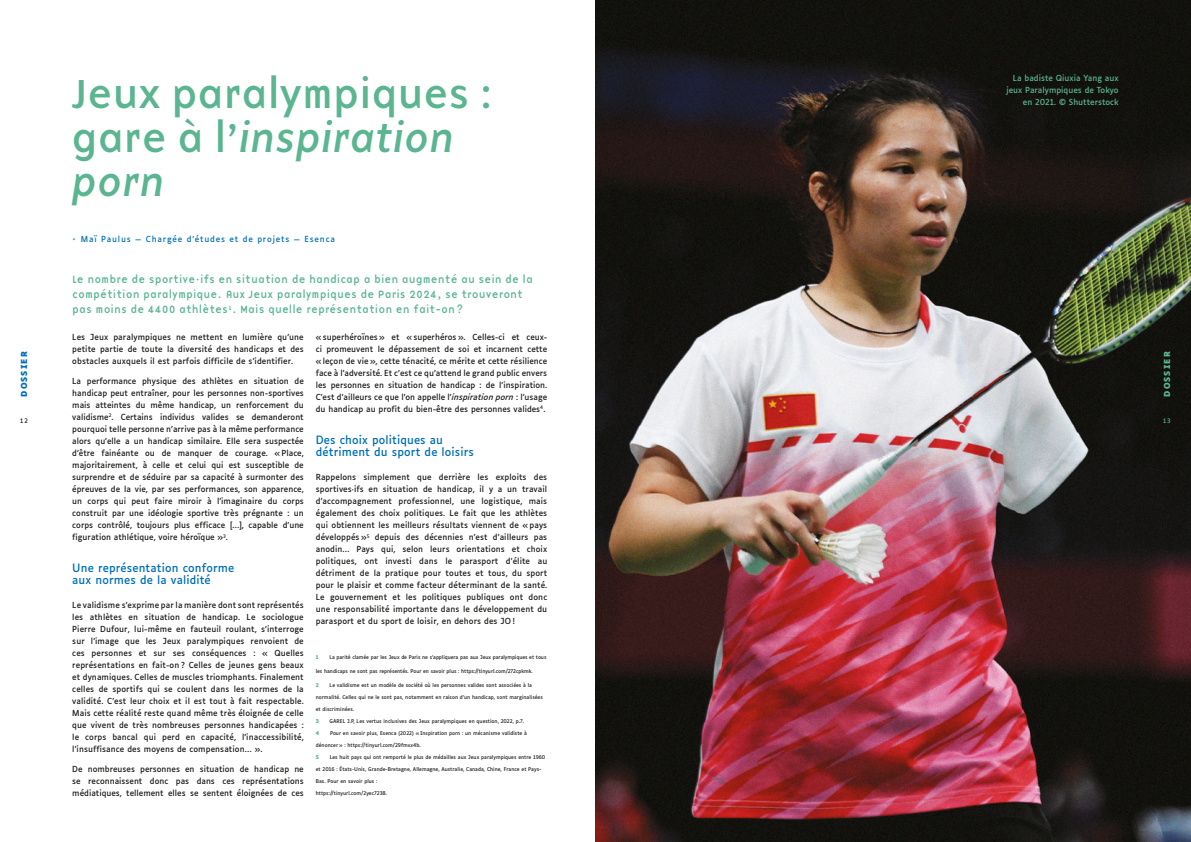
<style>
.page{position:relative;width:1191px;height:842px;background:#fff}
.page>*{position:absolute;margin:0;border:0;box-sizing:border-box;transform-origin:0 0}
.t1{font:42px/44px "Base 900 Sans OT";letter-spacing:.03em;color:#5bb591}
.t2{font:11px/15px "Base 9 Sans OT";color:#5bb591;scale:.95 1}
.t3{font:11px "Luciole";letter-spacing:.01em;color:#006fb7}
.t4{font:8px/12px "Luciole";letter-spacing:.005em;color:#1d1d1b;text-align:justify}
.t5{font:8px/12px "Luciole";color:#5bb591;text-align:right}
.t6{font:8px "Luciole";letter-spacing:.1em;color:#006fb7}
.t7{font:700 8px "Luciole";letter-spacing:.15em;color:#006fb7}
.t8{font:700 8px "Luciole";letter-spacing:.15em;color:#5bb591}
.t9{font:6px "Luciole";color:#1d1d1b}
.t10{font:6px "Luciole";color:#5bb591}
.t11{font:5px "Luciole";color:#1d1d1b}
.t12{font:700 5px "Luciole";color:#5bb591}
.s1{font-style:italic}
.s2{font-family:"Gotham";color:#5bb591}
</style>
<div class="page">
<img style="left:595px;top:0;width:596px;height:842px">
<p class="t7" style="left:20px;top:397px;width:47px;rotate:-90deg">DOSSIER</p>
<p class="t9" style="left:20px;top:416px;width:9px">12</p>
<p class="t1" style="left:72px;top:73px;width:421px">Jeux paralympiques : gare à l’<span class="s1">inspiration porn</span></p>
<p class="t6" style="left:72px;top:232px;width:264px"><span class="s2">•</span> Maï Paulus — Chargée d’études et de projets — Esenca</p>
<p class="t2" style="left:72px;top:272px;width:486px">Le nombre de sportive·ifs en situation de handicap a bien augmenté au sein de la compétition paralympique. Aux Jeux paralympiques de Paris 2024, se trouveront pas moins de 4400 athlètes<sup>1</sup>. Mais quelle représentation en fait-on?</p>
<p class="t4" style="left:72px;top:330px;width:233px">Les Jeux paralympiques ne mettent en lumière qu’une petite partie de toute la diversité des handicaps et des obstacles auxquels il est parfois difficile de s’identifier.</p>
<p class="t4" style="left:72px;top:374px;width:233px">La performance physique des athlètes en situation de handicap peut entraîner, pour les personnes non-sportives mais atteintes du même handicap, un renforcement du validisme<sup>2</sup>. Certains individus valides se demanderont pourquoi telle personne n’arrive pas à la même performance alors qu’elle a un handicap similaire. Elle sera suspectée d’être fainéante ou de manquer de courage. « Place, majoritairement, à celle et celui qui est susceptible de surprendre et de séduire par sa capacité à surmonter des épreuves de la vie, par ses performances, son apparence, un corps qui peut faire miroir à l’imaginaire du corps construit par une idéologie sportive très prégnante : un corps contrôlé, toujours plus efficace […], capable d’une figuration athlétique, voire héroïque »<sup>3</sup>.</p>
<p class="t3" style="left:72px;top:558px;width:163px">Une représentation conforme</p>
<p class="t3" style="left:72px;top:570px;width:140px">aux normes de la validité</p>
<p class="t4" style="left:72px;top:598px;width:233px">Le validisme s’exprime par la manière dont sont représentés les athlètes en situation de handicap. Le sociologue Pierre Dufour, lui-même en fauteuil roulant, s’interroge sur l’image que les Jeux paralympiques renvoient de ces personnes et sur ses conséquences : « Quelles représentations en fait-on ? Celles de jeunes gens beaux et dynamiques. Celles de muscles triomphants. Finalement celles de sportifs qui se coulent dans les normes de la validité. C’est leur choix et il est tout à fait respectable.<br>Mais cette réalité reste quand même très éloignée de celle que vivent de très nombreuses personnes handicapées : le corps bancal qui perd en capacité, l’inaccessibilité, l’insuffisance des moyens de compensation… ».</p>
<p class="t4" style="left:72px;top:762px;width:233px">De nombreuses personnes en situation de handicap ne se reconnaissent donc pas dans ces représentations médiatiques, tellement elles se sentent éloignées de ces</p>
<p class="t4" style="left:316px;top:330px;width:233px">« superhéroïnes » et « superhéros ». Celles-ci et ceux&shy;ci promeuvent le dépassement de soi et incarnent cette « leçon de vie », cette ténacité, ce mérite et cette résilience face à l’adversité. Et c’est ce qu’attend le grand public envers les personnes en situation de handicap : de l’inspiration.<br>C’est d’ailleurs ce que l’on appelle l’<span class="s1">inspiration porn</span> : l’usage du handicap au profit du bien-être des personnes valides<sup>4</sup>.</p>
<p class="t3" style="left:316px;top:430px;width:129px">Des choix politiques au</p>
<p class="t3" style="left:316px;top:442px;width:160px">détriment du sport de loisirs</p>
<p class="t4" style="left:316px;top:470px;width:233px">Rappelons simplement que derrière les exploits des sportives·ifs en situation de handicap, il y a un travail d’accompagnement professionnel, une logistique, mais également des choix politiques. Le fait que les athlètes qui obtiennent les meilleurs résultats viennent de « pays développés »<sup>5</sup> depuis des décennies n’est d’ailleurs pas anodin… Pays qui, selon leurs orientations et choix politiques, ont investi dans le parasport d’élite au détriment de la pratique pour toutes et tous, du sport pour le plaisir et comme facteur déterminant de la santé.<br>Le gouvernement et les politiques publiques ont donc une responsabilité importante dans le développement du parasport et du sport de loisir, en dehors des JO !</p>
<p class="t12" style="left:316px;top:654px;width:4px">1</p>
<p class="t11" style="left:329px;top:653px;width:219px">La parité clamée par les Jeux de Paris ne s’appliquera pas aux Jeux paralympiques et tous</p>
<p class="t11" style="left:316px;top:667px;width:218px">les handicaps ne sont pas représentés. Pour en savoir plus : https://tinyurl.com/272cpkmk.</p>
<p class="t12" style="left:316px;top:682px;width:5px">2</p>
<p class="t11" style="left:329px;top:681px;width:204px">Le validisme est un modèle de société où les personnes valides sont associées à la</p>
<p class="t11" style="left:316px;top:693px;width:229px">normalité. Celles qui ne le sont pas, notamment en raison d’un handicap, sont marginalisées</p>
<p class="t11" style="left:316px;top:705px;width:40px">et discriminées.</p>
<p class="t12" style="left:316px;top:718px;width:5px">3</p>
<p class="t11" style="left:329px;top:717px;width:196px">GAREL J.P, Les vertus inclusives des Jeux paralympiques en question, 2022, p.7.</p>
<p class="t12" style="left:316px;top:730px;width:5px">4</p>
<p class="t11" style="left:330px;top:729px;width:198px">Pour en savoir plus, Esenca (2022) « Inspiration porn : un mécanisme validiste à</p>
<p class="t11" style="left:316px;top:741px;width:106px">dénoncer » : https://tinyurl.com/29fmxx4b.</p>
<p class="t12" style="left:316px;top:754px;width:5px">5</p>
<p class="t11" style="left:330px;top:753px;width:217px">Les huit pays qui ont remporté le plus de médailles aux Jeux paralympiques entre 1960</p>
<p class="t11" style="left:316px;top:765px;width:227px">et 2016 : États-Unis, Grande-Bretagne, Allemagne, Australie, Canada, Chine, France et Pays-</p>
<p class="t11" style="left:316px;top:777px;width:63px">Bas. Pour en savoir plus :</p>
<p class="t11" style="left:316px;top:789px;width:73px">https://tinyurl.com/2yec7238.</p>
<p class="t5" style="left:1006px;top:71px;width:114px">La badiste Qiuxia Yang aux jeux Paralympiques de Tokyo en 2021. © Shutterstock</p>
<p class="t8" style="left:1162px;top:397px;width:47px;rotate:-90deg">DOSSIER</p>
<p class="t10" style="left:1163px;top:416px;width:9px">13</p>
</div>
